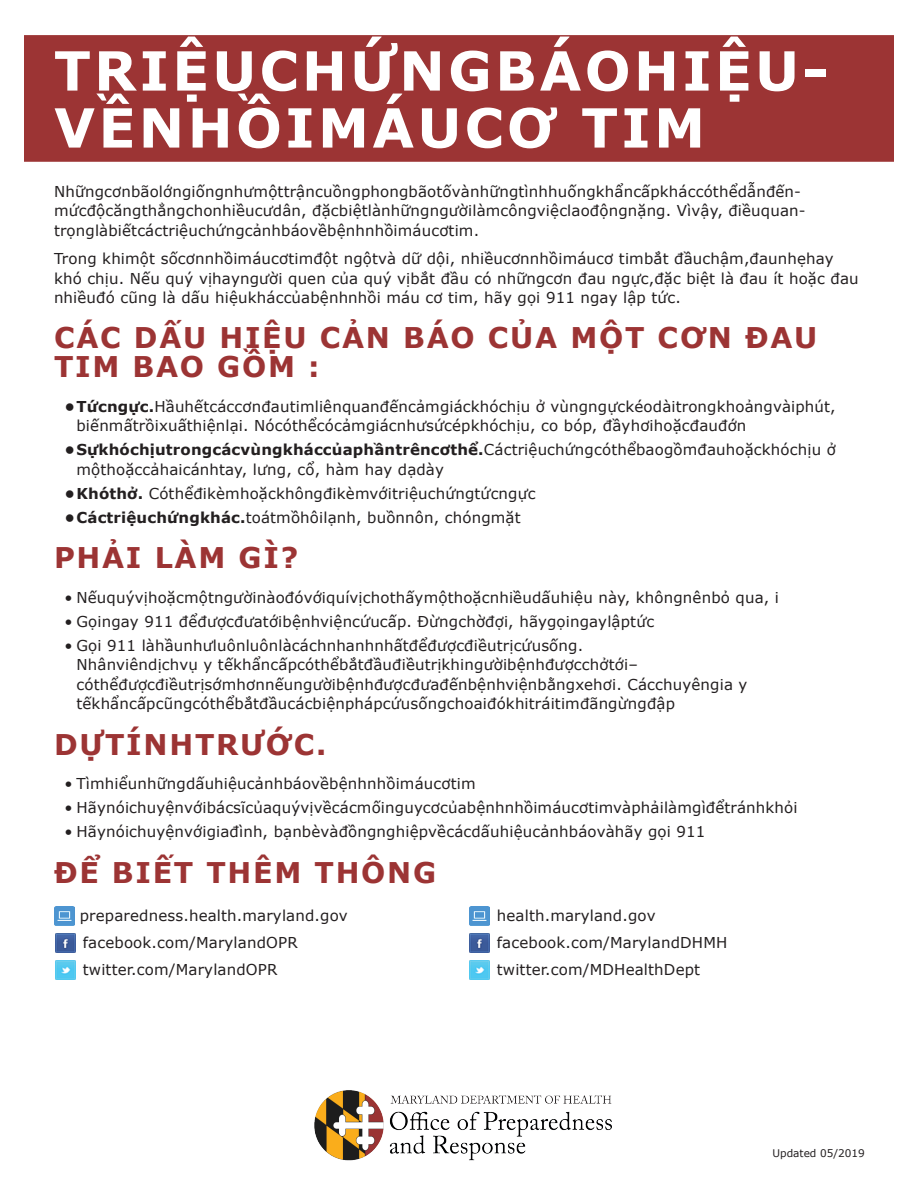
<style>
.page{position:relative;width:918px;height:1188px;background:#fff}
.page>*{position:absolute;margin:0;border:0;box-sizing:border-box;transform-origin:0 0}
.t1{font:700 54px/57px "Verdana";letter-spacing:.06em;color:#fff}
.t2{font:700 28.5px/28.5px "Verdana";letter-spacing:.06em;color:#9c3434}
.t3{font:15px/19.5px "Verdana";letter-spacing:.01em;color:#231f20}
.t4{font:10.5px "Verdana";color:#231f20}
.s1{font-weight:700}
</style>
<div class="page">
<div style="left:24px;top:35px;width:870px;height:127px;background:#9c3434;border:2px solid #9c3434"></div>
<img style="left:314px;top:1090px;width:297px;height:71px">
<img style="left:54px;top:906px;width:20px;height:20px">
<img style="left:56px;top:933px;width:20px;height:20px">
<img style="left:56px;top:960px;width:20px;height:20px">
<img style="left:470px;top:906px;width:20px;height:20px">
<img style="left:470px;top:933px;width:20px;height:20px">
<img style="left:470px;top:960px;width:20px;height:20px">
<p class="t1" style="left:54px;top:41px;width:776px">TRIỆUCHỨNGBÁOHIỆU-<br>VỀNHỒIMÁUCƠ TIM</p>
<p class="t3" style="left:54px;top:181px;width:753px">Nhữngcơnbãolớngiốngnhưmộttrậncuồngphongbãotốvànhữngtìnhhuốngkhẩncấpkháccóthểdẫnđến&shy;mứcđộcăngthẳngchonhiềucưdân, đặcbiệtlànhữngngườilàmcôngviệclaođộngnặng. Vìvậy, điềuquan&shy;trọnglàbiếtcáctriệuchứngcảnhbáovềbệnhnhồimáucơtim.</p>
<p class="t3" style="left:54px;top:249px;width:806px">Trong khimột sốcơnnhồimáucơtimđột ngộtvà dữ dội, nhiềucơnnhồimáucơ timbắt đầuchậm,đaunhẹhay khó chịu. Nếu quý vịhayngười quen của quý vịbắt đầu có nhữngcơn đau ngực,đặc biệt là đau ít hoặc đau nhiềuđó cũng là dấu hiệukháccủabệnhnhồi máu cơ tim, hãy gọi 911 ngay lập tức.</p>
<p class="t2" style="left:54px;top:323px;width:765px">CÁC DẤU HIỆU CẢN BÁO CỦA MỘT CƠN ĐAU<br>TIM BAO GỒM :</p>
<p class="t3" style="left:76px;top:396px;width:761px;text-indent:-12px"><span class="s1">•Tứcngực.</span>Hầuhếtcáccơnđautimliênquanđếncảmgiáckhóchịu ở vùngngựckéodàitrongkhoảngvàiphút, biếnmấtrồixuấthiệnlại. Nócóthểcócảmgiácnhưsứcépkhóchịu, co bóp, đầyhơihoặcđauđớn</p>
<p class="t3" style="left:76px;top:440px;width:761px;text-indent:-12px"><span class="s1">•Sựkhóchịutrongcácvùngkháccủaphầntrêncơthể.</span>Cáctriệuchứngcóthểbaogồmđauhoặckhóchịu ở mộthoặccảhaicánhtay, lưng, cổ, hàm hay dạdày</p>
<p class="t3" style="left:64px;top:483px;width:473px"><span class="s1">•Khóthở.</span> Cóthểđikèmhoặckhôngđikèmvớitriệuchứngtứcngực</p>
<p class="t3" style="left:64px;top:507px;width:458px"><span class="s1">•Cáctriệuchứngkhác.</span>toátmồhôilạnh, buồnnôn, chóngmặt</p>
<p class="t2" style="left:54px;top:543px;width:246px">PHẢI LÀM GÌ?</p>
<p class="t3" style="left:64px;top:587px;width:716px">• Nếuquývịhoặcmộtngườinàođóvớiquívịchothấymộthoặcnhiềudấuhiệu này, khôngnênbỏ qua, i</p>
<p class="t3" style="left:64px;top:611px;width:591px">• Gọingay 911 đểđượcđưatớibệnhviệncứucấp. Đừngchờđợi, hãygọingaylậptức</p>
<p class="t3" style="left:76px;top:635px;width:673px;text-indent:-12px">• Gọi 911 làhầunhưluônluônlàcáchnhanhnhấtđểđượcđiềutrịcứusống.<br>Nhânviêndịchvụ y tếkhẩncấpcóthểbắtđầuđiềutrịkhingườibệnhđượcchởtới– cóthểđượcđiềutrịsớmhơnnếungườibệnhđượcđưađếnbệnhviệnbằngxehơi. Cácchuyêngia y tếkhẩncấpcũngcóthểbắtđầucácbiệnphápcứusốngchoaiđókhitráitimđãngừngđập</p>
<p class="t2" style="left:54px;top:729px;width:274px">DỰTÍNHTRƯỚC.</p>
<p class="t3" style="left:64px;top:774px;width:413px">• Tìmhiểunhữngdấuhiệucảnhbáovềbệnhnhồimáucơtim</p>
<p class="t3" style="left:64px;top:798px;width:735px">• Hãynóichuyệnvớibácsĩcủaquývịvềcácmốinguycơcủabệnhnhồimáucơtimvàphảilàmgìđểtránhkhỏi</p>
<p class="t3" style="left:64px;top:822px;width:642px">• Hãynóichuyệnvớigiađình, bạnbèvàđồngnghiệpvềcácdấuhiệucảnhbáovàhãy gọi 911</p>
<p class="t2" style="left:54px;top:857px;width:384px">ĐỂ BIẾT THÊM THÔNG</p>
<p class="t3" style="left:80px;top:906px;width:269px">preparedness.health.maryland.gov</p>
<p class="t3" style="left:83px;top:933px;width:216px">facebook.com/MarylandOPR</p>
<p class="t3" style="left:83px;top:960px;width:196px">twitter.com/MarylandOPR</p>
<p class="t3" style="left:497px;top:906px;width:160px">health.maryland.gov</p>
<p class="t3" style="left:497px;top:933px;width:232px">facebook.com/MarylandDHMH</p>
<p class="t3" style="left:497px;top:960px;width:205px">twitter.com/MDHealthDept</p>
<p class="t4" style="left:772px;top:1146px;width:94px">Updated 05/2019</p>
</div>
